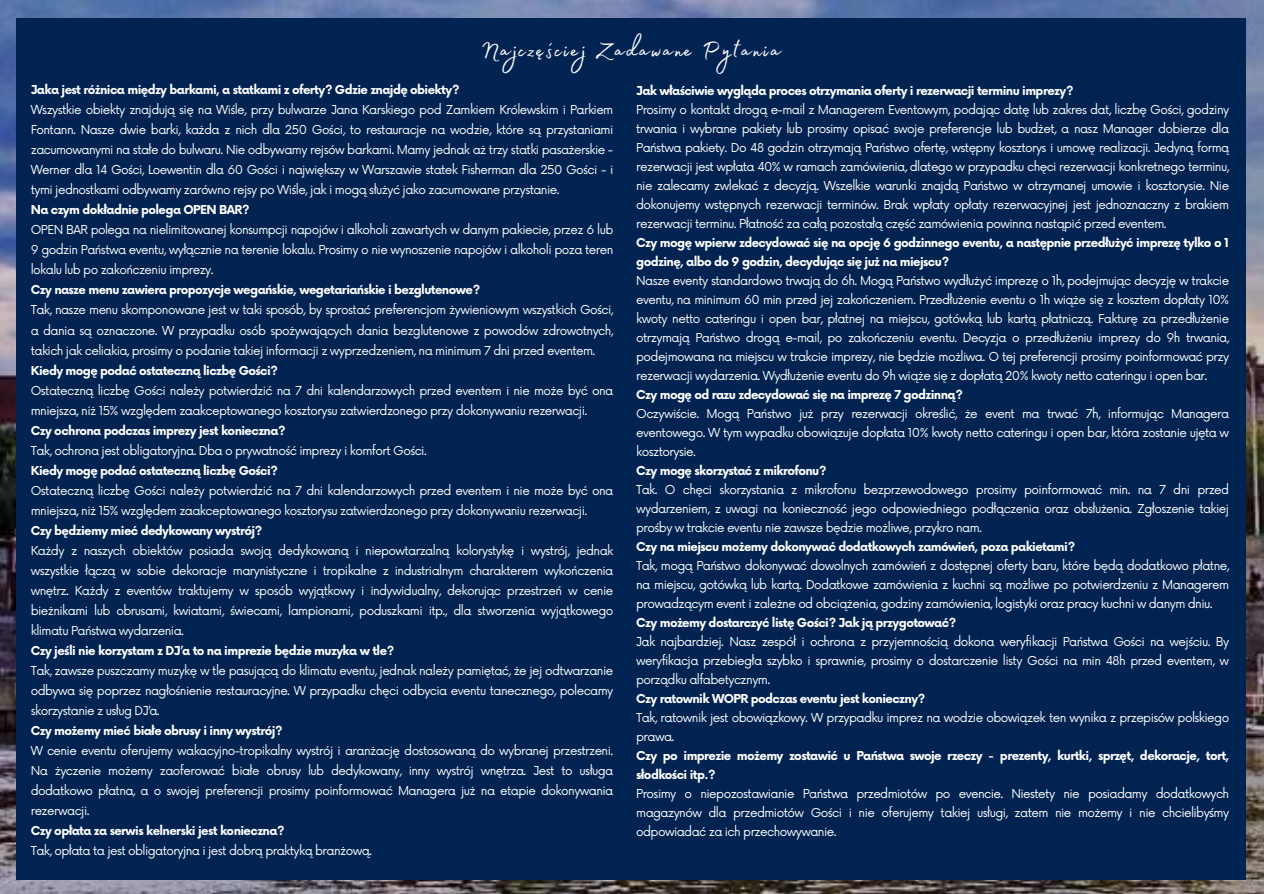
<style>
.page{position:relative;width:1264px;height:894px;background:#fff}
.page>*{position:absolute;margin:0;border:0;box-sizing:border-box;transform-origin:0 0}
.t1{font:30px "Madelyn Fill";letter-spacing:.065em;color:#fff}
.t2{font:12px/19px "Now";letter-spacing:-.05em;color:#fff;text-align:justify}
.t3{font:700 12px/19px "Now";letter-spacing:-.05em;color:#fff}
</style>
<div class="page">
<img style="left:0;top:0;width:1263px;height:893px">
<div style="left:16px;top:114px;width:1229px;height:765px;background:#012352"></div>
<div style="left:16px;top:19px;width:1229px;height:765px;background:#012352"></div>
<h1 class="t1" style="left:481px;top:27px;width:301px">Najczęściej Zadawane Pytania</h1>
<p class="t3" style="left:636px;top:81px;width:439px">Jak właściwie wygląda proces otrzymania oferty i rezerwacji terminu imprezy?</p>
<p class="t2" style="left:636px;top:100px;width:594px">Prosimy o kontakt drogą e-mail z Managerem Eventowym, podając datę lub zakres dat, liczbę Gości, godziny trwania i wybrane pakiety lub prosimy opisać swoje preferencje lub budżet, a nasz Manager dobierze dla Państwa pakiety. Do 48 godzin otrzymają Państwo ofertę, wstępny kosztorys i umowę realizacji. Jedyną formą rezerwacji jest wpłata 40% w ramach zamówienia, dlatego w przypadku chęci rezerwacji konkretnego terminu, nie zalecamy zwlekać z decyzją. Wszelkie warunki znajdą Państwo w otrzymanej umowie i kosztorysie. Nie dokonujemy wstępnych rezerwacji terminów. Brak wpłaty opłaty rezerwacyjnej jest jednoznaczny z brakiem rezerwacji terminu. Płatność za całą pozostałą część zamówienia powinna nastąpić przed eventem.</p>
<p class="t3" style="left:636px;top:233px;width:594px">Czy mogę wpierw zdecydować się na opcję 6 godzinnego eventu, a następnie przedłużyć imprezę tylko o 1 godzinę, albo do 9 godzin, decydując się już na miejscu?</p>
<p class="t2" style="left:636px;top:271px;width:594px">Nasze eventy standardowo trwają do 6h. Mogą Państwo wydłużyć imprezę o 1h, podejmując decyzję w trakcie eventu, na minimum 60 min przed jej zakończeniem. Przedłużenie eventu o 1h wiąże się z kosztem dopłaty 10% kwoty netto cateringu i open bar, płatnej na miejscu, gotówką lub kartą płatniczą. Fakturę za przedłużenie otrzymają Państwo drogą e-mail, po zakończeniu eventu. Decyzja o przedłużeniu imprezy do 9h trwania, podejmowana na miejscu w trakcie imprezy, nie będzie możliwa. O tej preferencji prosimy poinformować przy rezerwacji wydarzenia. Wydłużenie eventu do 9h wiąże się z dopłatą 20% kwoty netto cateringu i open bar.</p>
<p class="t3" style="left:636px;top:385px;width:328px">Czy mogę od razu zdecydować się na imprezę 7 godzinną?</p>
<p class="t2" style="left:636px;top:404px;width:594px">Oczywiście. Mogą Państwo już przy rezerwacji określić, że event ma trwać 7h, informując Managera eventowego. W tym wypadku obowiązuje dopłata 10% kwoty netto cateringu i open bar, która zostanie ujęta w kosztorysie.</p>
<p class="t3" style="left:636px;top:461px;width:192px">Czy mogę skorzystać z mikrofonu?</p>
<p class="t2" style="left:636px;top:480px;width:594px">Tak. O chęci skorzystania z mikrofonu bezprzewodowego prosimy poinformować min. na 7 dni przed wydarzeniem, z uwagi na konieczność jego odpowiedniego podłączenia oraz obsłużenia. Zgłoszenie takiej prośby w trakcie eventu nie zawsze będzie możliwe, przykro nam.</p>
<p class="t3" style="left:636px;top:537px;width:440px">Czy na miejscu możemy dokonywać dodatkowych zamówień, poza pakietami?</p>
<p class="t2" style="left:636px;top:556px;width:594px">Tak, mogą Państwo dokonywać dowolnych zamówień z dostępnej oferty baru, które będą dodatkowo płatne, na miejscu, gotówką lub kartą. Dodatkowe zamówienia z kuchni są możliwe po potwierdzeniu z Managerem prowadzącym event i zależne od obciążenia, godziny zamówienia, logistyki oraz pracy kuchni w danym dniu.</p>
<p class="t3" style="left:636px;top:614px;width:322px">Czy możemy dostarczyć listę Gości? Jak ją przygotować?</p>
<p class="t2" style="left:636px;top:632px;width:594px">Jak najbardziej. Nasz zespół i ochrona z przyjemnością dokona weryfikacji Państwa Gości na wejściu. By weryfikacja przebiegła szybko i sprawnie, prosimy o dostarczenie listy Gości na min 48h przed eventem, w porządku alfabetycznym.</p>
<p class="t3" style="left:636px;top:690px;width:291px">Czy ratownik WOPR podczas eventu jest konieczny?</p>
<p class="t2" style="left:636px;top:708px;width:594px">Tak, ratownik jest obowiązkowy. W przypadku imprez na wodzie obowiązek ten wynika z przepisów polskiego prawa.</p>
<p class="t3" style="left:636px;top:747px;width:594px">Czy po imprezie możemy zostawić u Państwa swoje rzeczy - prezenty, kurtki, sprzęt, dekoracje, tort, słodkości itp.?</p>
<p class="t2" style="left:636px;top:784px;width:594px">Prosimy o niepozostawianie Państwa przedmiotów po evencie. Niestety nie posiadamy dodatkowych magazynów dla przedmiotów Gości i nie oferujemy takiej usługi, zatem nie możemy i nie chcielibyśmy odpowiadać za ich przechowywanie.</p>
<p class="t3" style="left:31px;top:81px;width:430px">Jaka jest różnica między barkami, a statkami z oferty? Gdzie znajdę obiekty?</p>
<p class="t2" style="left:31px;top:100px;width:584px;line-height:20px">Wszystkie obiekty znajdują się na Wiśle, przy bulwarze Jana Karskiego pod Zamkiem Królewskim i Parkiem Fontann. Nasze dwie barki, każda z nich dla 250 Gości, to restauracje na wodzie, które są przystaniami zacumowanymi na stałe do bulwaru. Nie odbywamy rejsów barkami. Mamy jednak aż trzy statki pasażerskie - Werner dla 14 Gości, Loewentin dla 60 Gości i największy w Warszawie statek Fisherman dla 250 Gości - i tymi jednostkami odbywamy zarówno rejsy po Wiśle, jak i mogą służyć jako zacumowane przystanie.</p>
<p class="t3" style="left:31px;top:201px;width:220px">Na czym dokładnie polega OPEN BAR?</p>
<p class="t2" style="left:31px;top:220px;width:584px;line-height:20px">OPEN BAR polega na nielimitowanej konsumpcji napojów i alkoholi zawartych w danym pakiecie, przez 6 lub 9 godzin Państwa eventu, wyłącznie na terenie lokalu. Prosimy o nie wynoszenie napojów i alkoholi poza teren lokalu lub po zakończeniu imprezy.</p>
<p class="t3" style="left:31px;top:281px;width:451px">Czy nasze menu zawiera propozycje wegańskie, wegetariańskie i bezglutenowe?</p>
<p class="t2" style="left:31px;top:301px;width:584px;line-height:20px">Tak, nasze menu skomponowane jest w taki sposób, by sprostać preferencjom żywieniowym wszystkich Gości, a dania są oznaczone. W przypadku osób spożywających dania bezglutenowe z powodów zdrowotnych, takich jak celiakia, prosimy o podanie takiej informacji z wyprzedzeniem, na minimum 7 dni przed eventem.</p>
<p class="t3" style="left:31px;top:361px;width:249px">Kiedy mogę podać ostateczną liczbę Gości?</p>
<p class="t2" style="left:31px;top:381px;width:584px;line-height:20px">Ostateczną liczbę Gości należy potwierdzić na 7 dni kalendarzowych przed eventem i nie może być ona mniejsza, niż 15% względem zaakceptowanego kosztorysu zatwierdzonego przy dokonywaniu rezerwacji.</p>
<p class="t3" style="left:31px;top:421px;width:256px">Czy ochrona podczas imprezy jest konieczna?</p>
<p class="t2" style="left:31px;top:441px;width:397px">Tak, ochrona jest obligatoryjna. Dba o prywatność imprezy i komfort Gości.</p>
<p class="t3" style="left:31px;top:461px;width:249px">Kiedy mogę podać ostateczną liczbę Gości?</p>
<p class="t2" style="left:31px;top:481px;width:584px;line-height:20px">Ostateczną liczbę Gości należy potwierdzić na 7 dni kalendarzowych przed eventem i nie może być ona mniejsza, niż 15% względem zaakceptowanego kosztorysu zatwierdzonego przy dokonywaniu rezerwacji.</p>
<p class="t3" style="left:31px;top:521px;width:233px">Czy będziemy mieć dedykowany wystrój?</p>
<p class="t2" style="left:31px;top:541px;width:584px;line-height:20px">Każdy z naszych obiektów posiada swoją dedykowaną i niepowtarzalną kolorystykę i wystrój, jednak wszystkie łączą w sobie dekoracje marynistyczne i tropikalne z industrialnym charakterem wykończenia wnętrz. Każdy z eventów traktujemy w sposób wyjątkowy i indywidualny, dekorując przestrzeń w cenie bieżnikami lub obrusami, kwiatami, świecami, lampionami, poduszkami itp., dla stworzenia wyjątkowego klimatu Państwa wydarzenia.</p>
<p class="t3" style="left:31px;top:641px;width:365px">Czy jeśli nie korzystam z DJ’a to na imprezie będzie muzyka w tle?</p>
<p class="t2" style="left:31px;top:661px;width:584px;line-height:20px">Tak, zawsze puszczamy muzykę w tle pasującą do klimatu eventu, jednak należy pamiętać, że jej odtwarzanie odbywa się poprzez nagłośnienie restauracyjne. W przypadku chęci odbycia eventu tanecznego, polecamy skorzystanie z usług DJ’a.</p>
<p class="t3" style="left:31px;top:721px;width:253px">Czy możemy mieć białe obrusy i inny wystrój?</p>
<p class="t2" style="left:31px;top:741px;width:584px;line-height:20px">W cenie eventu oferujemy wakacyjno-tropikalny wystrój i aranżację dostosowaną do wybranej przestrzeni.<br>Na życzenie możemy zaoferować białe obrusy lub dedykowany, inny wystrój wnętrza. Jest to usługa dodatkowo płatna, a o swojej preferencji prosimy poinformować Managera już na etapie dokonywania rezerwacji.</p>
<p class="t3" style="left:31px;top:821px;width:255px">Czy opłata za serwis kelnerski jest konieczna?</p>
<p class="t2" style="left:31px;top:841px;width:343px">Tak, opłata ta jest obligatoryjna i jest dobrą praktyką branżową.</p>
</div>
